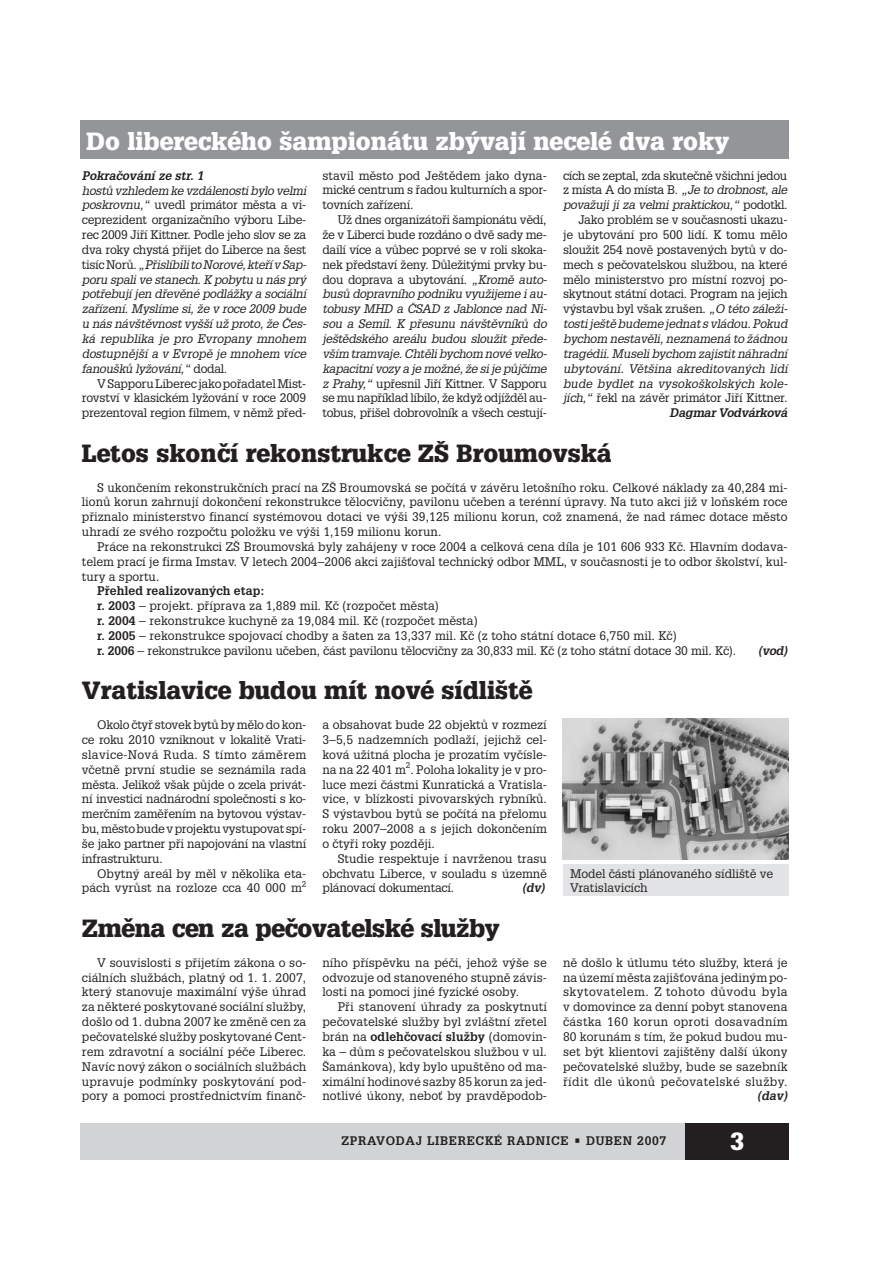
<style>
.page{position:relative;width:893px;height:1263px;background:#fff}
.page>*{position:absolute;margin:0;border:0;box-sizing:border-box;transform-origin:0 0}
.t1{font:900 24.3px "Glypha CE";color:#231f20}
.t2{font:900 24.3px "Glypha CE";color:#fff}
.t3{font:12.15px/14.9px "Glypha CE";color:#231f20;text-align:justify}
.t4{font:italic 12.15px/14.9px "Glypha CE";letter-spacing:-.005em;color:#231f20;text-align:justify}
.t5{font:700 12.15px "Glypha CE";letter-spacing:.055em;color:#231f20}
.t6{font:italic 700 12.15px "Glypha CE";color:#231f20}
.t7{font:8.1px "Glypha CE";color:#231f20}
.s1{font-style:italic}
.s2{font-weight:700;font-style:italic}
.s3{font-style:normal}
.s4{font-weight:700}
</style>
<div class="page">
<div style="left:80px;top:1123px;width:708px;height:37px;background:#d1d3d4"></div>
<div style="left:685px;top:1123px;width:103px;height:37px;background:#231f20"></div>
<div style="left:80px;top:120px;width:708px;height:39px;background:#939598"></div>
<img style="left:563px;top:719px;width:225px;height:141px">
<div style="left:563px;top:865px;width:225px;height:31px;background:#e2e3e4"></div>
<h1 class="t2" style="left:86px;top:131px;width:644px">Do libereckého ‰ampionátu zb˘vají necelé dva roky</h1>
<p class="t6" style="left:82px;top:172px;width:123px">Pokraãování ze str. 1</p>
<p class="t3" style="left:563px;top:170px;width:226px;text-align:right">cích se zeptal, zda skuteãnû v‰ichni jedou z místa A do místa B. <span class="s1">„Je to drobnost, ale povaÏuji ji za velmi praktickou,“</span> podotkl.<br>Jako problém se v souãasnosti ukazu-<br>je ubytování pro 500 lidí. K tomu mûlo slouÏit 254 novû postaven˘ch bytÛ v do&shy;mech s peãovatelskou sluÏbou, na které mûlo ministerstvo pro místní rozvoj po&shy;skytnout státní dotaci. Program na jejich v˘stavbu byl v‰ak zru‰en. <span class="s1">„O této záleÏi&shy;tosti je‰tû budeme jednat s vládou. Pokud bychom nestavûli, neznamená to Ïádnou tragédii. Museli bychom zajistit náhradní ubytování. Vût‰ina akreditovan˘ch lidí bude bydlet na vysoko‰kolsk˘ch kole&shy;jích,“</span> fiekl na závûr primátor Jifií Kittner.<br><span class="s2">Dagmar Vodvárková</span></p>
<p class="t3" style="left:322px;top:170px;width:226px">stavil mûsto pod Je‰tûdem jako dyna&shy;mické centrum s fiadou kulturních a spor&shy;tovních zafiízení.</p>
<p class="t3" style="left:322px;top:214px;width:226px;text-indent:15px">UÏ dnes organizátofii ‰ampionátu vûdí, Ïe v Liberci bude rozdáno o dvû sady me&shy;dailí více a vÛbec poprvé se v roli skoka&shy;nek pfiedstaví Ïeny. DÛleÏit˘mi prvky bu&shy;dou doprava a ubytování. <span class="s1">„Kromû auto&shy;busÛ dopravního podniku vyuÏijeme i au&shy;tobusy MHD a âSAD z Jablonce nad Ni&shy;sou a Semil. K pfiesunu náv‰tûvníkÛ do je‰tûdského areálu budou slouÏit pfiede&shy;v‰ím tramvaje. Chtûli bychom nové velko&shy;kapacitní vozy a je moÏné, Ïe si je pÛjãíme z Prahy,“</span> upfiesnil Jifií Kittner. V Sapporu se mu napfiíklad líbilo, Ïe kdyÏ odjíÏdûl au&shy;tobus, pfii‰el dobrovolník a v‰ech cestují-</p>
<p class="t4" style="left:82px;top:185px;width:226px">hostÛ vzhledem ke vzdálenosti bylo velmi poskrovnu,“ <span class="s3">uvedl primátor mûsta a vi&shy;ceprezident organizaãního v˘boru Libe&shy;rec 2009 Jifií Kittner. Podle jeho slov se za dva roky chystá pfiijet do Liberce na ‰est tisíc NorÛ.</span> „Pfiislíbili to Norové, ktefií vSap&shy;poru spali ve stanech. K pobytu u nás pr˘ potfiebují jen dfievûné podláÏky a sociální zafiízení. Myslíme si, Ïe v roce 2009 bude u nás náv‰tûvnost vy‰‰í uÏ proto, Ïe âes&shy;ká republika je pro Evropany mnohem dostupnûj‰í a v Evropû je mnohem více fanou‰kÛ lyÏování,“ <span class="s3">dodal.</span></p>
<p class="t3" style="left:82px;top:378px;width:226px;text-indent:15px">VSapporu Liberec jako pofiadatel Mist&shy;rovství v klasickém lyÏování v roce 2009 prezentoval region filmem, v nûmÏ pfied-</p>
<h1 class="t1" style="left:82px;top:443px;width:531px">Letos skonãí rekonstrukce Z· Broumovská</h1>
<p class="t3" style="left:82px;top:482px;width:707px;text-indent:15px">S ukonãením rekonstrukãních prací na Z· Broumovská se poãítá v závûru leto‰ního roku. Celkové náklady za 40,284 mi&shy;lionÛ korun zahrnují dokonãení rekonstrukce tûlocviãny, pavilonu uãeben a terénní úpravy. Na tuto akci jiÏ v loÀském roce pfiiznalo ministerstvo financí systémovou dotaci ve v˘‰i 39,125 milionu korun, coÏ znamená, Ïe nad rámec dotace mûsto uhradí ze svého rozpoãtu poloÏku ve v˘‰i 1,159 milionu korun.</p>
<p class="t3" style="left:82px;top:541px;width:707px;text-indent:15px">Práce na rekonstrukci Z· Broumovská byly zahájeny v roce 2004 a celková cena díla je 101 606 933 Kã. Hlavním dodava&shy;telem prací je firma Imstav. V letech 2004–2006 akci zaji‰Èoval technick˘ odbor MML, v souãasnosti je to odbor ‰kolství, kul&shy;tury a sportu.</p>
<p class="t3" style="left:97px;top:586px;width:640px;text-align:left"><span class="s4">Pfiehled realizovan˘ch etap:<br>r. 2003</span> – projekt. pfiíprava za 1,889 mil. Kã (rozpoãet mûsta)<br><span class="s4">r. 2004</span> – rekonstrukce kuchynû za 19,084 mil. Kã (rozpoãet mûsta)<br><span class="s4">r. 2005</span> – rekonstrukce spojovací chodby a ‰aten za 13,337 mil. Kã (z toho státní dotace 6,750 mil. Kã)<br><span class="s4">r. 2006</span> – rekonstrukce pavilonu uãeben, ãást pavilonu tûlocviãny za 30,833 mil. Kã (z toho státní dotace 30 mil. Kã).</p>
<p class="t6" style="left:758px;top:647px;width:31px">(vod)</p>
<h1 class="t1" style="left:82px;top:680px;width:452px">Vratislavice budou mít nové sídli‰tû</h1>
<p class="t3" style="left:82px;top:719px;width:226px;text-indent:15px">Okolo ãtyfi stovek bytÛ by mûlo do kon&shy;ce roku 2010 vzniknout v lokalitû Vrati&shy;slavice-Nová Ruda. S tímto zámûrem vãetnû první studie se seznámila rada mûsta. JelikoÏ v‰ak pÛjde o zcela privát&shy;ní investici nadnárodní spoleãnosti s ko&shy;merãním zamûfiením na bytovou v˘stav&shy;bu, mûsto bude vprojektu vystupovat spí-‰e jako partner pfii napojování na vlastní infrastrukturu.</p>
<p class="t3" style="left:82px;top:868px;width:226px;text-indent:15px">Obytn˘ areál by mûl v nûkolika eta&shy;pách vyrÛst na rozloze cca 40 000 m</p>
<p class="t7" style="left:302px;top:881px;width:6px">2</p>
<p class="t3" style="left:322px;top:719px;width:226px">a obsahovat bude 22 objektÛ v rozmezí 3–5,5 nadzemních podlaÏí, jejichÏ cel&shy;ková uÏitná plocha je prozatím vyãísle&shy;na na 22 401 m . Poloha lokality je v pro-</p>
<p class="t7" style="left:406px;top:762px;width:6px">2</p>
<p class="t3" style="left:322px;top:779px;width:226px">luce mezi ãástmi Kunratická a Vratisla&shy;vice, v blízkosti pivovarsk˘ch rybníkÛ.<br>S v˘stavbou bytÛ se poãítá na pfielomu roku 2007–2008 a s jejich dokonãením o ãtyfii roky pozdûji.</p>
<p class="t3" style="left:322px;top:853px;width:226px;text-indent:15px">Studie respektuje i navrÏenou trasu obchvatu Liberce, v souladu s územnû plánovací dokumentací.</p>
<p class="t6" style="left:522px;top:884px;width:24px">(dv)</p>
<h1 class="t1" style="left:82px;top:918px;width:419px">Zmûna cen za peãovatelské sluÏby</h1>
<p class="t3" style="left:82px;top:957px;width:226px;text-indent:15px">V souvislosti s pfiijetím zákona o so&shy;ciálních sluÏbách, platn˘ od 1. 1. 2007, kter˘ stanovuje maximální v˘‰e úhrad za nûkteré poskytované sociální sluÏby, do‰lo od 1. dubna 2007 ke zmûnû cen za peãovatelské sluÏby poskytované Cent&shy;rem zdravotní a sociální péãe Liberec.<br>Navíc nov˘ zákon o sociálních sluÏbách upravuje podmínky poskytování pod&shy;pory a pomoci prostfiednictvím finanã-</p>
<p class="t3" style="left:322px;top:957px;width:226px">ního pfiíspûvku na péãi, jehoÏ v˘‰e se odvozuje od stanoveného stupnû závis&shy;losti na pomoci jiné fyzické osoby.</p>
<p class="t3" style="left:322px;top:1001px;width:226px;text-indent:15px">Pfii stanovení úhrady za poskytnutí peãovatelské sluÏby byl zvlá‰tní zfietel brán na <span class="s4">odlehãovací sluÏby</span> (domovin&shy;ka – dÛm s peãovatelskou sluÏbou v ul. ·amánkova), kdy bylo upu‰tûno od ma&shy;ximální hodinové sazby 85 korun za jed&shy;notlivé úkony, neboÈ by pravdûpodob-</p>
<p class="t3" style="left:570px;top:868px;width:205px">Model ãásti plánovaného sídli‰tû ve<br>Vratislavicích</p>
<p class="t3" style="left:563px;top:957px;width:226px">nû do‰lo k útlumu této sluÏby, která je na území mûsta zaji‰Èována jedin˘m po&shy;skytovatelem. Z tohoto dÛvodu byla v domovince za denní pobyt stanovena ãástka 160 korun oproti dosavadním 80 korunám s tím, Ïe pokud budou mu&shy;set b˘t klientovi zaji‰tûny dal‰í úkony peãovatelské sluÏby, bude se sazebník fiídit dle úkonÛ peãovatelské sluÏby.</p>
<p class="t6" style="left:757px;top:1092px;width:32px">(dav)</p>
<p class="t5" style="left:341px;top:1137px;width:326px">ZPRAVODAJ LIBERECKÉ RADNICE • DUBEN 2007</p>
<h1 class="t2" style="left:730px;top:1131px;width:15px">3</h1>
</div>
